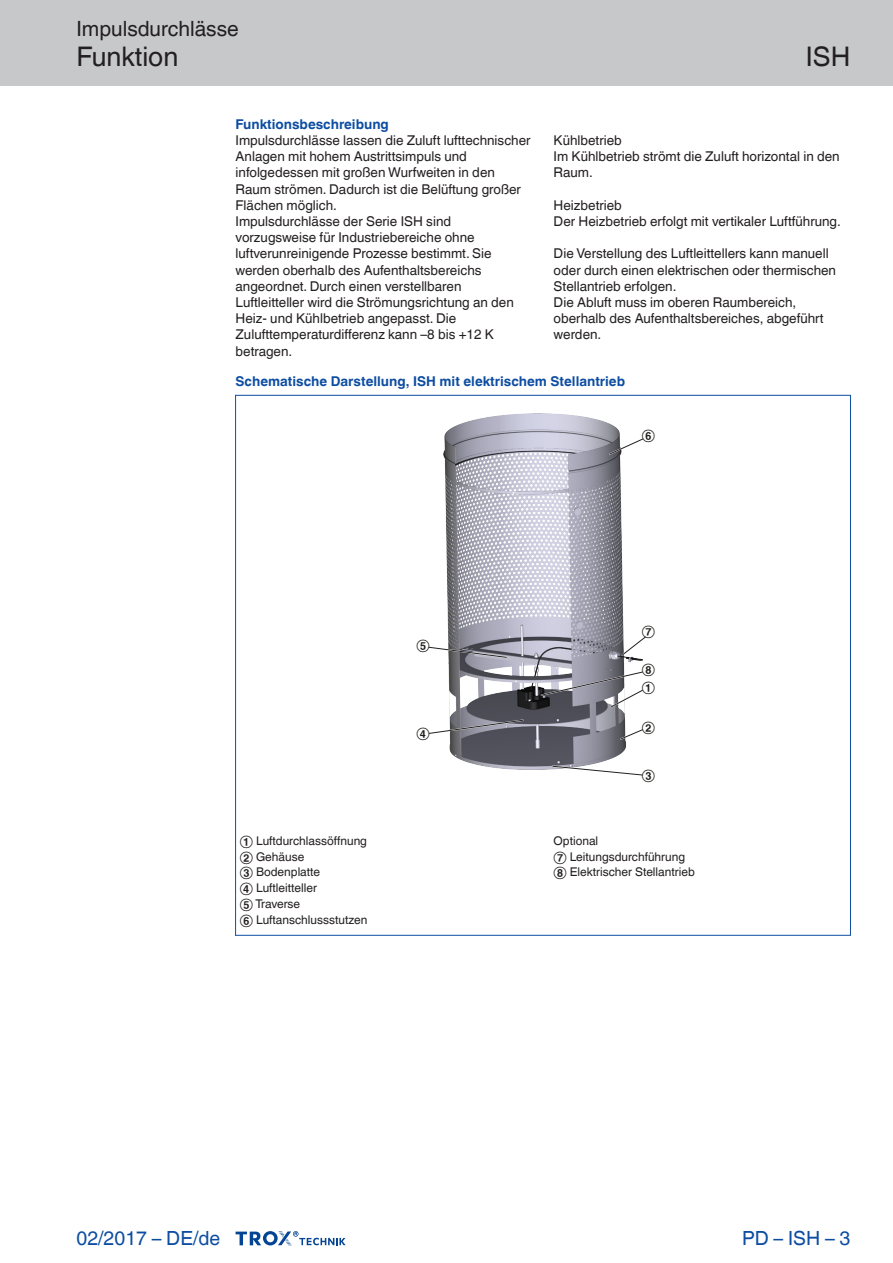
<style>
.page{position:relative;width:893px;height:1263px;background:#fff}
.page>*{position:absolute;margin:0;border:0;box-sizing:border-box;transform-origin:0 0}
.Navigation_2{font:27px "TROX Helvetica";color:#231f20}
.Navigation_3{font:27px "TROX Helvetica";color:#231f20}
.Navigation_1{font:21px "TROX Helvetica";color:#231f20}
.country{font:19.5px "TROX Helvetica";color:#0d4da1}
.pagina_li-re{font:19.5px "TROX Helvetica";color:#0d4da1}
.descr_txt_section_pa{font:13.5px/16.2px "TROX Helvetica";color:#231f20}
.Standard_oben_links{font:700 13.5px "TROX Helvetica";color:#0d4da1}
.descr_txt_section_ti{font:700 13.5px "TROX Helvetica";color:#0d4da1}
._30_graphic_index{font:12px "TROX Helvetica";color:#231f20}
.Update_OIDs{font:12px/18.3px "TROX Helvetica";color:#1d1d1b}
</style>
<div class="page">
<div style="left:0;top:0;width:893px;height:85px;background:#c7c8ca"></div>
<svg style="left:236px;top:1231px;width:110px;height:15px"></svg>
<img style="left:444px;top:414px;width:198px;height:355px">
<svg style="left:608px;top:437px;width:36px;height:19px"></svg>
<svg style="left:620px;top:635px;width:26px;height:22px"></svg>
<svg style="left:540px;top:670px;width:103px;height:39px"></svg>
<svg style="left:619px;top:728px;width:24px;height:13px"></svg>
<svg style="left:428px;top:646px;width:80px;height:13px"></svg>
<svg style="left:428px;top:718px;width:97px;height:17px"></svg>
<svg style="left:551px;top:765px;width:92px;height:11px"></svg>
<hr style="left:235px;top:395px;width:1px;height:541px;background:#0d4da1">
<hr style="left:850px;top:395px;width:1px;height:541px;background:#0d4da1">
<hr style="left:235px;top:395px;width:615px;height:1px;background:#0d4da1">
<hr style="left:235px;top:935px;width:615px;height:1px;background:#0d4da1">
<p class="Navigation_1" style="left:77px;top:17px;width:164px">Impulsdurchlässe</p>
<p class="Navigation_2" style="left:77px;top:41px;width:103px">Funktion</p>
<p class="descr_txt_section_ti" style="left:236px;top:116px;width:155px">Funktionsbeschreibung</p>
<p class="descr_txt_section_pa" style="left:236px;top:132px;width:297px">Impulsdurchlässe lassen die Zuluft lufttechnischer Anlagen mit hohem Austrittsimpuls und infolgedessen mit großen Wurfweiten in den Raum strömen. Dadurch ist die Belüftung großer Flächen möglich.</p>
<p class="descr_txt_section_pa" style="left:236px;top:213px;width:280px">Impulsdurchlässe der Serie ISH sind vorzugsweise für Industriebereiche ohne luftverunreinigende Prozesse bestimmt. Sie werden oberhalb des Aufenthaltsbereichs angeordnet. Durch einen verstellbaren Luftleitteller wird die Strömungsrichtung an den Heiz- und Kühlbetrieb angepasst. Die Zulufttemperaturdifferenz kann –8 bis +12 K betragen.</p>
<p class="Navigation_3" style="left:806px;top:41px;width:46px">ISH</p>
<p class="descr_txt_section_pa" style="left:554px;top:132px;width:70px">Kühlbetrieb</p>
<p class="descr_txt_section_pa" style="left:554px;top:148px;width:288px">Im Kühlbetrieb strömt die Zuluft horizontal in den<br>Raum.</p>
<p class="descr_txt_section_pa" style="left:554px;top:197px;width:70px">Heizbetrieb</p>
<p class="descr_txt_section_pa" style="left:554px;top:213px;width:289px">Der Heizbetrieb erfolgt mit vertikaler Luftführung.</p>
<p class="descr_txt_section_pa" style="left:554px;top:246px;width:284px">Die Verstellung des Luftleittellers kann manuell oder durch einen elektrischen oder thermischen<br>Stellantrieb erfolgen.</p>
<p class="descr_txt_section_pa" style="left:554px;top:294px;width:271px">Die Abluft muss im oberen Raumbereich, oberhalb des Aufenthaltsbereiches, abgeführt werden.</p>
<p class="Standard_oben_links" style="left:236px;top:373px;width:391px">Schematische Darstellung, ISH mit elektrischem Stellantrieb</p>
<p class="Update_OIDs" style="left:642px;top:426px;width:15px">⑥</p>
<p class="Update_OIDs" style="left:416px;top:635px;width:15px">⑤</p>
<p class="Update_OIDs" style="left:416px;top:723px;width:15px">④</p>
<p class="Update_OIDs" style="left:642px;top:622px;width:15px">⑦</p>
<p class="Update_OIDs" style="left:642px;top:660px;width:15px">⑧<br>①</p>
<p class="Update_OIDs" style="left:642px;top:717px;width:15px">②</p>
<p class="Update_OIDs" style="left:642px;top:765px;width:15px">③</p>
<p class="_30_graphic_index" style="left:240px;top:833px;width:129px">① Luftdurchlassöffnung</p>
<p class="_30_graphic_index" style="left:240px;top:849px;width:66px">② Gehäuse</p>
<p class="_30_graphic_index" style="left:240px;top:865px;width:82px">③ Bodenplatte</p>
<p class="_30_graphic_index" style="left:240px;top:881px;width:79px">④ Luftleitteller</p>
<p class="_30_graphic_index" style="left:240px;top:897px;width:62px">⑤ Traverse</p>
<p class="_30_graphic_index" style="left:240px;top:913px;width:129px">⑥ Luftanschlussstutzen</p>
<p class="country" style="left:77px;top:1227px;width:145px">02/2017 – DE/de</p>
<p class="_30_graphic_index" style="left:554px;top:833px;width:46px">Optional</p>
<p class="_30_graphic_index" style="left:554px;top:849px;width:133px">⑦ Leitungsdurchführung</p>
<p class="_30_graphic_index" style="left:554px;top:865px;width:143px">⑧ Elektrischer Stellantrieb</p>
<p class="pagina_li-re" style="left:742px;top:1227px;width:110px">PD – ISH – 3</p>
</div>
